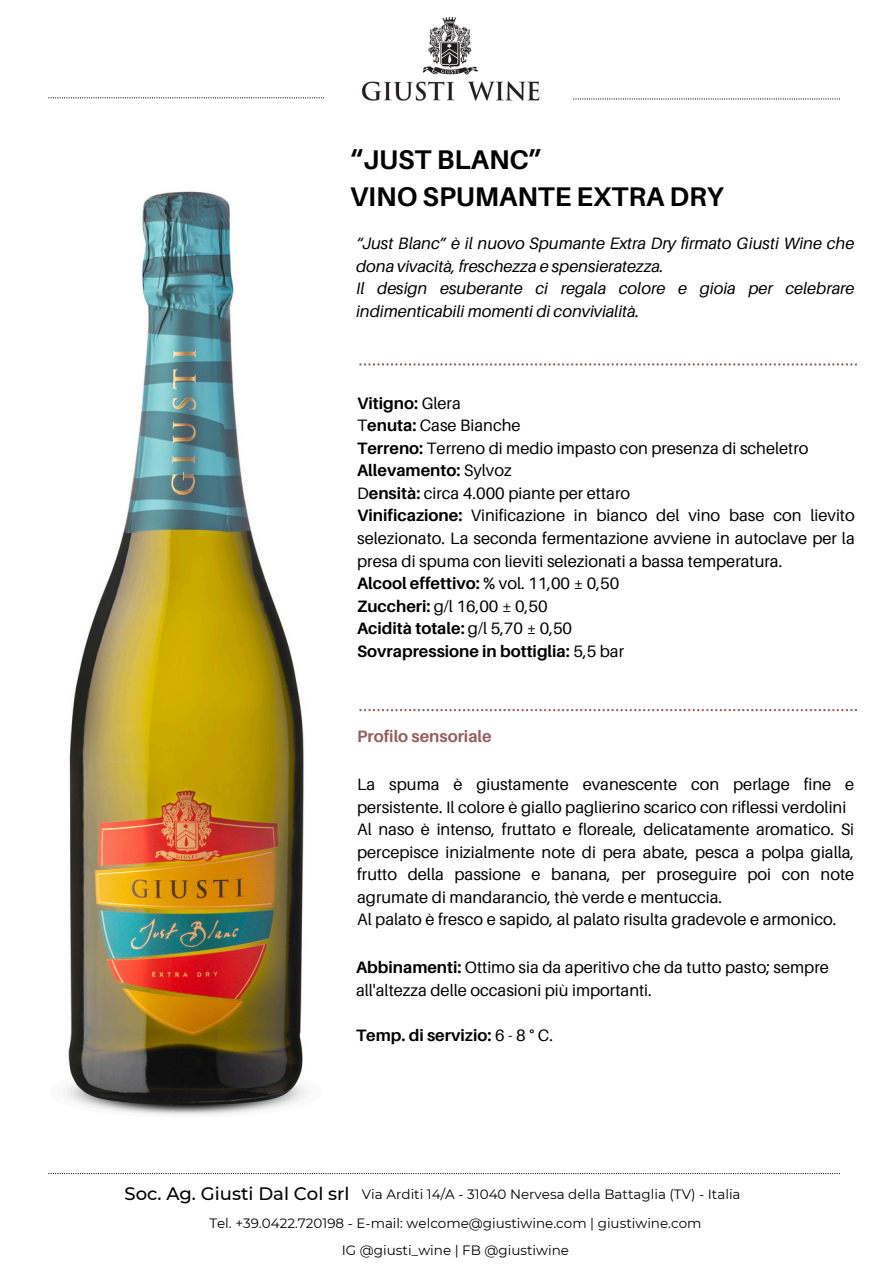
<style>
.page{position:relative;width:894px;height:1264px;background:#fff}
.page>*{position:absolute;margin:0;border:0;box-sizing:border-box;transform-origin:0 0}
.t1{font:700 27px/37.2px "Aileron";color:#000}
.t2{font:500 18px "Montserrat";color:#000}
.t3{font:16.5px/22.5px "Aileron";color:#000}
.t4{font:italic 16.5px/22.5px "Aileron";color:#000}
.t5{font:700 16.5px "Aileron";color:#000}
.t6{font:700 16.5px "Aileron";color:#965d5e}
.t7{font:13.5px "Montserrat";color:#000}
.s1{font-weight:700}
.s2{font-weight:400}
</style>
<div class="page">
<img style="left:361px;top:16px;width:179px;height:85px">
<svg style="left:48px;top:97px;width:276px;height:1px"></svg>
<svg style="left:573px;top:98px;width:265px;height:1px"></svg>
<svg style="left:48px;top:1173px;width:791px;height:1px"></svg>
<img style="left:66px;top:191px;width:239px;height:924px">
<svg style="left:359px;top:709px;width:497px;height:2px"></svg>
<svg style="left:359px;top:363px;width:497px;height:2px"></svg>
<h1 class="t1" style="left:349px;top:140px;width:375px">“JUST BLANC”<br>VINO SPUMANTE EXTRA DRY</h1>
<h3 class="t4" style="left:356px;top:232px;width:499px">“Just Blanc” è il nuovo Spumante Extra Dry firmato Giusti Wine che dona vivacità, freschezza e spensieratezza.<br>Il design esuberante ci regala colore e gioia per celebrare indimenticabili momenti di convivialità.</h3>
<h3 class="t3" style="left:357px;top:391px;width:499px"><span class="s1">Vitigno:</span> Glera<br>T<span class="s1">enuta:</span> Case Bianche<br><span class="s1">Terreno:</span> Terreno di medio impasto con presenza di scheletro <span class="s1">Allevamento:</span> Sylvoz<br>D<span class="s1">ensità:</span> circa 4.000 piante per ettaro<br><span class="s1">Vinificazione:</span> Vinificazione in bianco del vino base con lievito selezionato. La seconda fermentazione avviene in autoclave per la presa di spuma con lieviti selezionati a bassa temperatura.<br><span class="s1">Alcool effettivo:</span> % vol. 11,00 ± 0,50<br><span class="s1">Zuccheri:</span> g/l 16,00 ± 0,50<br><span class="s1">Acidità totale:</span> g/l 5,70 ± 0,50<br><span class="s1">Sovrapressione in bottiglia:</span> 5,5 bar</h3>
<p class="t6" style="left:357px;top:725px;width:136px">Profilo sensoriale</p>
<h3 class="t3" style="left:357px;top:773px;width:498px">La spuma è giustamente evanescente con perlage fine e persistente. Il colore è giallo paglierino scarico con riflessi verdolini Al naso è intenso, fruttato e floreale, delicatamente aromatico. Si percepisce inizialmente note di pera abate, pesca a polpa gialla, frutto della passione e banana, per proseguire poi con note agrumate di mandarancio, thè verde e mentuccia.<br>Al palato è fresco e sapido, al palato risulta gradevole e armonico.</h3>
<p class="t3" style="left:356px;top:956px;width:474px"><span class="s1">Abbinamenti:</span> Ottimo sia da aperitivo che da tutto pasto; sempre all'altezza delle occasioni più importanti.</p>
<h2 class="t5" style="left:356px;top:1025px;width:198px">Temp. di servizio: <span class="s2">6 - 8 ° C.</span></h2>
<p class="t2" style="left:124px;top:1182px;width:227px">Soc. Ag. Giusti Dal Col srl</p>
<p class="t7" style="left:362px;top:1185px;width:380px">Via Arditi 14/A - 31040 Nervesa della Battaglia (TV) - Italia</p>
<p class="t7" style="left:209px;top:1215px;width:493px">Tel. +39.0422.720198 - E-mail: welcome@giustiwine.com | giustiwine.com</p>
<p class="t7" style="left:342px;top:1241px;width:228px">IG @giusti_wine | FB @giustiwine</p>
</div>
